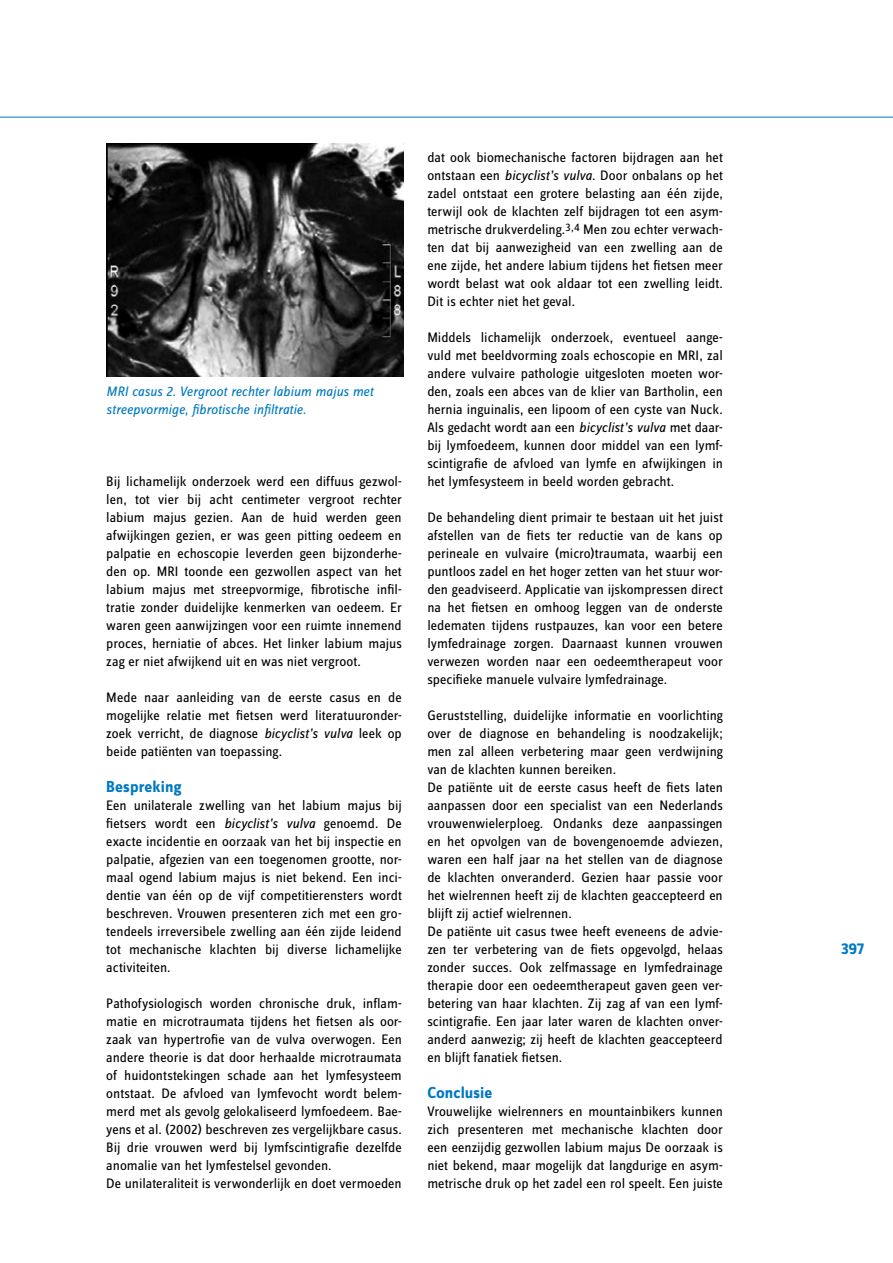
<style>
.page{position:relative;width:893px;height:1263px;background:#fff}
.page>*{position:absolute;margin:0;border:0;box-sizing:border-box;transform-origin:0 0}
.t1{font:700 16.5px "Zine Sans Dis";letter-spacing:.005em;color:#0079c1}
.t2{font:14.25px/18px "Zine Sans Dis";color:#000;text-align:justify}
.t3{font:italic 14.25px/18px "Zine Sans Dis";letter-spacing:-.005em;color:#0079c1}
.s1{font-style:italic}
</style>
<div class="page">
<hr style="left:0;top:117px;width:893px;height:1px;background:#0079c1">
<img style="left:106px;top:144px;width:297px;height:232px">
<p class="t3" style="left:106px;top:383px;width:269px">MRI casus 2. Vergroot rechter labium majus met streepvormige, fibrotische infiltratie.</p>
<p class="t2" style="left:106px;top:473px;width:297px">Bij lichamelijk onderzoek werd een diffuus gezwol&shy;len, tot vier bij acht centimeter vergroot rechter labium majus gezien. Aan de huid werden geen afwijkingen gezien, er was geen pitting oedeem en palpatie en echoscopie leverden geen bijzonderhe&shy;den op. MRI toonde een gezwollen aspect van het labium majus met streepvormige, fibrotische infil&shy;tratie zonder duidelijke kenmerken van oedeem. Er waren geen aanwijzingen voor een ruimte innemend proces, herniatie of abces. Het linker labium majus zag er niet afwijkend uit en was niet vergroot.</p>
<p class="t2" style="left:106px;top:689px;width:297px">Mede naar aanleiding van de eerste casus en de mogelijke relatie met fietsen werd literatuuronder&shy;zoek verricht, de diagnose <span class="s1">bicyclist’s vulva</span> leek op beide patiënten van toepassing.</p>
<p class="t1" style="left:106px;top:778px;width:77px">Bespreking</p>
<p class="t2" style="left:106px;top:797px;width:297px">Een unilaterale zwelling van het labium majus bij fietsers wordt een <span class="s1">bicyclist’s vulva</span> genoemd. De exacte incidentie en oorzaak van het bij inspectie en palpatie, afgezien van een toegenomen grootte, nor&shy;maal ogend labium majus is niet bekend. Een inci&shy;dentie van één op de vijf competitierensters wordt beschreven. Vrouwen presenteren zich met een gro&shy;tendeels irreversibele zwelling aan één zijde leidend tot mechanische klachten bij diverse lichamelijke activiteiten.</p>
<p class="t2" style="left:106px;top:995px;width:297px;text-align:left">Pathofysiologisch worden chronische druk, inflam&shy;matie en microtraumata tijdens het fietsen als oor&shy;zaak van hypertrofie van de vulva overwogen. Een andere theorie is dat door herhaalde microtraumata of huidontstekingen schade aan het lymfesysteem ontstaat. De afvloed van lymfevocht wordt belem&shy;merd met als gevolg gelokaliseerd lymfoedeem. Bae&shy;yens et al. (2002) beschreven zes vergelijkbare casus.<br>Bij drie vrouwen werd bij lymfscintigrafie dezelfde anomalie van het lymfestelsel gevonden.<br>De unilateraliteit is verwonderlijk en doet vermoeden</p>
<p class="t2" style="left:427px;top:149px;width:297px">dat ook biomechanische factoren bijdragen aan het ontstaan een <span class="s1">bicyclist’s vulva</span>. Door onbalans op het zadel ontstaat een grotere belasting aan één zijde, terwijl ook de klachten zelf bijdragen tot een asym&shy;metrische drukverdeling.<sup>3,4</sup> Men zou echter verwach&shy;ten dat bij aanwezigheid van een zwelling aan de ene zijde, het andere labium tijdens het fietsen meer wordt belast wat ook aldaar tot een zwelling leidt.<br>Dit is echter niet het geval.</p>
<p class="t2" style="left:427px;top:329px;width:297px">Middels lichamelijk onderzoek, eventueel aange&shy;vuld met beeldvorming zoals echoscopie en MRI, zal andere vulvaire pathologie uitgesloten moeten wor&shy;den, zoals een abces van de klier van Bartholin, een hernia inguinalis, een lipoom of een cyste van Nuck.<br>Als gedacht wordt aan een <span class="s1">bicyclist’s vulva</span> met daar&shy;bij lymfoedeem, kunnen door middel van een lymf&shy;scintigrafie de afvloed van lymfe en afwijkingen in het lymfesysteem in beeld worden gebracht.</p>
<p class="t2" style="left:427px;top:509px;width:297px">De behandeling dient primair te bestaan uit het juist afstellen van de fiets ter reductie van de kans op perineale en vulvaire (micro)traumata, waarbij een puntloos zadel en het hoger zetten van het stuur wor&shy;den geadviseerd. Applicatie van ijskompressen direct na het fietsen en omhoog leggen van de onderste ledematen tijdens rustpauzes, kan voor een betere lymfedrainage zorgen. Daarnaast kunnen vrouwen verwezen worden naar een oedeemtherapeut voor specifieke manuele vulvaire lymfedrainage.</p>
<p class="t2" style="left:427px;top:707px;width:297px;text-align:left">Geruststelling, duidelijke informatie en voorlichting over de diagnose en behandeling is noodzakelijk; men zal alleen verbetering maar geen verdwijning van de klachten kunnen bereiken.<br>De patiënte uit de eerste casus heeft de fiets laten aanpassen door een specialist van een Nederlands vrouwenwielerploeg. Ondanks deze aanpassingen en het opvolgen van de bovengenoemde adviezen, waren een half jaar na het stellen van de diagnose de klachten onveranderd. Gezien haar passie voor het wielrennen heeft zij de klachten geaccepteerd en blijft zij actief wielrennen.<br>De patiënte uit casus twee heeft eveneens de advie&shy;zen ter verbetering van de fiets opgevolgd, helaas zonder succes. Ook zelfmassage en lymfedrainage therapie door een oedeemtherapeut gaven geen ver&shy;betering van haar klachten. Zij zag af van een lymf&shy;scintigrafie. Een jaar later waren de klachten onver&shy;anderd aanwezig; zij heeft de klachten geaccepteerd en blijft fanatiek fietsen.</p>
<p class="t1" style="left:427px;top:1084px;width:67px">Conclusie</p>
<p class="t2" style="left:427px;top:1103px;width:297px">Vrouwelijke wielrenners en mountainbikers kunnen zich presenteren met mechanische klachten door een eenzijdig gezwollen labium majus De oorzaak is niet bekend, maar mogelijk dat langdurige en asym&shy;metrische druk op het zadel een rol speelt. Een juiste</p>
<p class="t1" style="left:841px;top:940px;width:24px">397</p>
</div>
